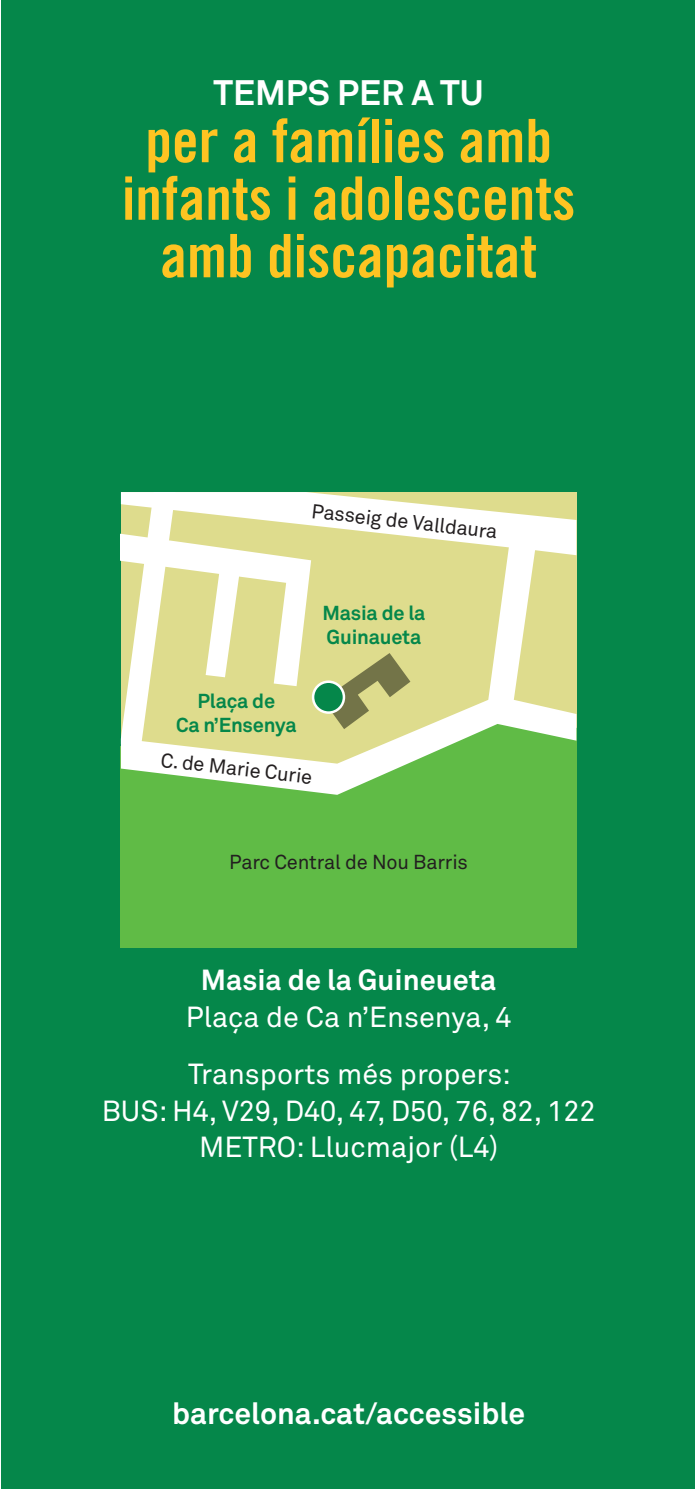
<style>
.page{position:relative;width:695px;height:1489px;background:#fff}
.page>*{position:absolute;margin:0;border:0;box-sizing:border-box;transform-origin:0 0}
.t1{font:60px/57.5px "Trade Gothic LT Std Bd Cn 20";color:#fec422;text-align:center}
.t2{font:700 35px "Akkurat Pro";color:#fff}
.t3{font:700 30px "Akkurat Pro";color:#fff}
.t4{font:28.75px/36.2px "Akkurat Pro";color:#fff;text-align:center}
.t5{font:20px "Akkurat Pro";letter-spacing:-.01em;color:#231f20}
.t6{font:700 20px/24px "Akkurat Pro";letter-spacing:-.01em;color:#05874a}
.s1{font-weight:700}
</style>
<div class="page">
<div style="left:1px;top:0;width:693px;height:1488px;background:#05874a"></div>
<div style="left:121px;top:794px;width:455px;height:153px;background:#60bb46"></div>
<svg style="left:121px;top:492px;width:455px;height:302px;background:#d4e1a6"></svg>
<svg style="left:121px;top:492px;width:190px;height:254px;background:#eae9b8"></svg>
<svg style="left:323px;top:653px;width:87px;height:76px;background:#b8b775"></svg>
<div style="left:313px;top:681px;width:31px;height:31px;background:#05874a;border-radius:50%"></div>
<div style="left:312px;top:680px;width:33px;height:33px;border:2px solid #fff;border-radius:50%"></div>
<p class="t2" style="left:213px;top:71px;width:272px">TEMPS PER A TU</p>
<p class="t1" style="left:122px;top:112px;width:455px">per a famílies amb infants i adolescents</p>
<p class="t1" style="left:160px;top:227px;width:378px">amb discapacitat</p>
<p class="t5" style="left:313px;top:500px;width:188px;rotate:6deg">Passeig de Valldaura</p>
<p class="t6" style="left:322px;top:601px;width:104px">Masia de la<br>Guinaueta</p>
<p class="t6" style="left:197px;top:689px;width:79px">Plaça de</p>
<p class="t6" style="left:176px;top:713px;width:122px">Ca n’Ensenya</p>
<p class="t5" style="left:162px;top:748px;width:154px;rotate:6deg">C. de Marie Curie</p>
<p class="t5" style="left:229px;top:850px;width:240px">Parc Central de Nou Barris</p>
<p class="t4" style="left:186px;top:963px;width:327px"><span class="s1">Masia de la Guineueta<br></span>Plaça de Ca n’Ensenya, 4</p>
<p class="t4" style="left:102px;top:1056px;width:495px">Transports més propers:<br>BUS: H4, V29, D40, 47, D50, 76, 82, 122<br>METRO: Llucmajor (L4)</p>
<p class="t3" style="left:172px;top:1394px;width:354px">barcelona.cat/accessible</p>
</div>
